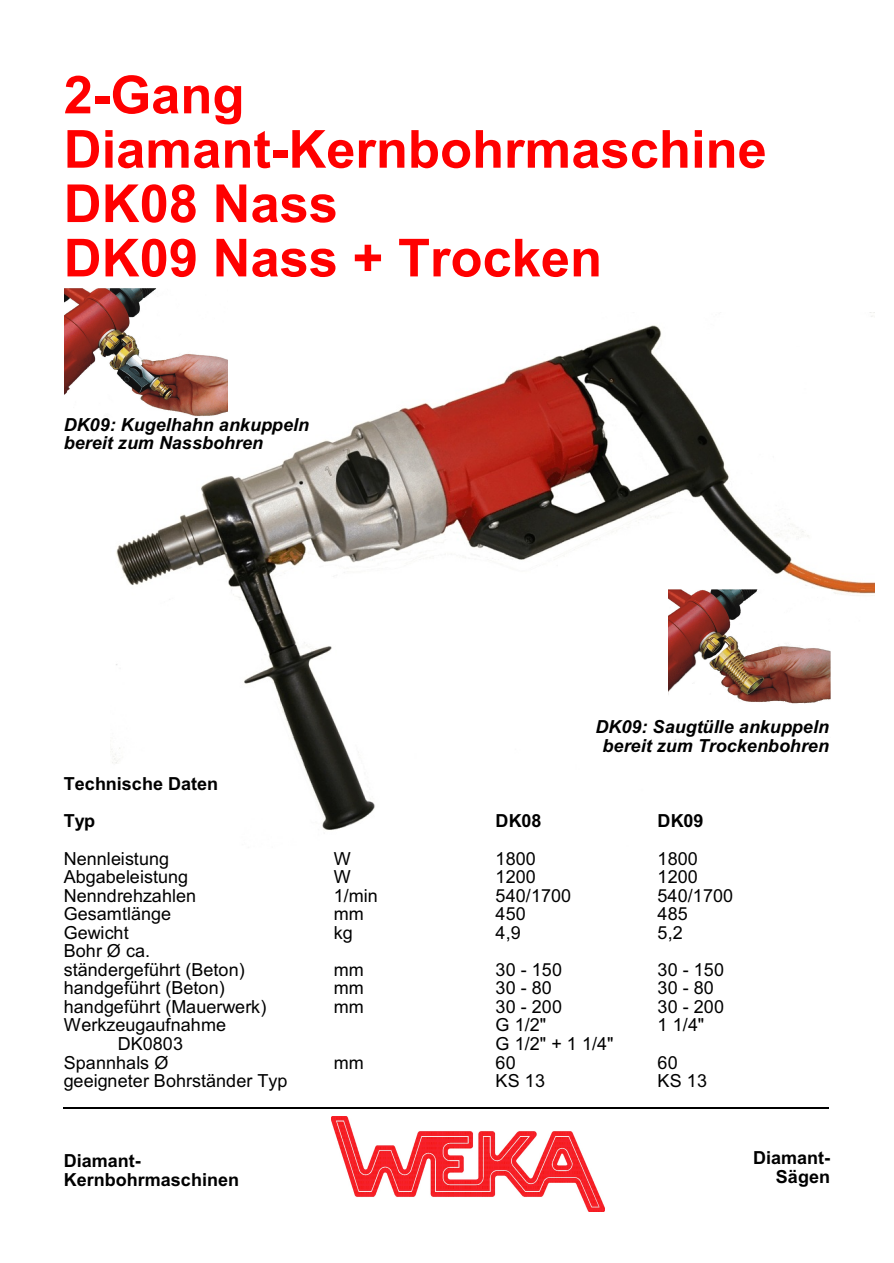
<style>
.page{position:relative;width:894px;height:1263px;background:#fff}
.page>*{position:absolute;margin:0;border:0;box-sizing:border-box;transform-origin:0 0}
.t1{font:700 52.5px/54.3px "Arial";color:#f00}
.t2{font:18px/18.6px "Arial";letter-spacing:.005em;color:#000}
.t3{font:italic 700 18px/18.9px "Arial";letter-spacing:.005em;color:#000}
.t4{font:700 18px/19px "Arial";letter-spacing:.005em;color:#000}
</style>
<div class="page">
<img style="left:111px;top:316px;width:764px;height:514px">
<img style="left:332px;top:1116px;width:273px;height:95px">
<img style="left:65px;top:289px;width:162px;height:147px">
<img style="left:669px;top:589px;width:162px;height:149px">
<hr style="left:64px;top:1107px;width:765px;height:1px;background:#000">
<h1 class="t1" style="left:64px;top:73px;width:705px">2-Gang<br>Diamant-Kernbohrmaschine<br>DK08 Nass<br>DK09 Nass + Trocken</h1>
<p class="t3" style="left:64px;top:416px;width:247px">DK09: Kugelhahn ankuppeln bereit zum Nassbohren</p>
<p class="t4" style="left:64px;top:766px;width:156px;line-height:37.7px">Technische Daten<br>Typ</p>
<p class="t3" style="left:596px;top:719px;width:235px;text-align:center">DK09: Saugtülle ankuppeln bereit zum Trockenbohren</p>
<p class="t4" style="left:496px;top:813px;width:48px">DK08</p>
<p class="t4" style="left:658px;top:813px;width:48px">DK09</p>
<p class="t2" style="left:64px;top:851px;width:107px">Nennleistung</p>
<p class="t2" style="left:334px;top:851px;width:18px">W</p>
<p class="t2" style="left:496px;top:851px;width:42px">1800</p>
<p class="t2" style="left:658px;top:851px;width:42px">1800</p>
<p class="t2" style="left:64px;top:869px;width:126px">Abgabeleistung</p>
<p class="t2" style="left:334px;top:869px;width:18px">W</p>
<p class="t2" style="left:496px;top:869px;width:42px">1200</p>
<p class="t2" style="left:658px;top:869px;width:42px">1200</p>
<p class="t2" style="left:64px;top:888px;width:134px">Nenndrehzahlen</p>
<p class="t2" style="left:334px;top:888px;width:46px">1/min</p>
<p class="t2" style="left:496px;top:888px;width:77px">540/1700</p>
<p class="t2" style="left:658px;top:888px;width:77px">540/1700</p>
<p class="t2" style="left:64px;top:906px;width:109px">Gesamtlänge</p>
<p class="t2" style="left:334px;top:906px;width:32px">mm</p>
<p class="t2" style="left:496px;top:906px;width:32px">450</p>
<p class="t2" style="left:658px;top:906px;width:32px">485</p>
<p class="t2" style="left:64px;top:925px;width:66px">Gewicht</p>
<p class="t2" style="left:334px;top:925px;width:21px">kg</p>
<p class="t2" style="left:496px;top:925px;width:27px">4,9</p>
<p class="t2" style="left:658px;top:925px;width:27px">5,2</p>
<p class="t2" style="left:64px;top:943px;width:183px">Bohr Ø ca. ständergeführt (Beton)</p>
<p class="t2" style="left:334px;top:962px;width:32px">mm</p>
<p class="t2" style="left:496px;top:962px;width:68px">30 - 150</p>
<p class="t2" style="left:658px;top:962px;width:68px">30 - 150</p>
<p class="t2" style="left:64px;top:980px;width:163px">handgeführt (Beton)</p>
<p class="t2" style="left:334px;top:980px;width:32px">mm</p>
<p class="t2" style="left:496px;top:980px;width:58px">30 - 80</p>
<p class="t2" style="left:658px;top:980px;width:58px">30 - 80</p>
<p class="t2" style="left:64px;top:999px;width:204px">handgeführt (Mauerwerk)</p>
<p class="t2" style="left:334px;top:999px;width:32px">mm</p>
<p class="t2" style="left:496px;top:999px;width:68px">30 - 200</p>
<p class="t2" style="left:658px;top:999px;width:68px">30 - 200</p>
<p class="t2" style="left:64px;top:1017px;width:164px">Werkzeugaufnahme</p>
<p class="t2" style="left:496px;top:1017px;width:52px">G 1/2"</p>
<p class="t2" style="left:658px;top:1017px;width:48px">1 1/4"</p>
<p class="t2" style="left:118px;top:1036px;width:67px">DK0803</p>
<p class="t2" style="left:496px;top:1036px;width:120px">G 1/2" + 1 1/4"</p>
<p class="t2" style="left:64px;top:1055px;width:106px">Spannhals Ø</p>
<p class="t2" style="left:334px;top:1055px;width:32px">mm</p>
<p class="t2" style="left:496px;top:1055px;width:22px">60</p>
<p class="t2" style="left:658px;top:1055px;width:22px">60</p>
<p class="t2" style="left:64px;top:1073px;width:225px">geeigneter Bohrständer Typ</p>
<p class="t2" style="left:496px;top:1073px;width:51px">KS 13</p>
<p class="t2" style="left:658px;top:1073px;width:51px">KS 13</p>
<p class="t4" style="left:64px;top:1152px;width:177px">Diamant-<br>Kernbohrmaschinen</p>
<p class="t4" style="left:753px;top:1150px;width:79px;text-align:right">Diamant-<br>Sägen</p>
</div>
